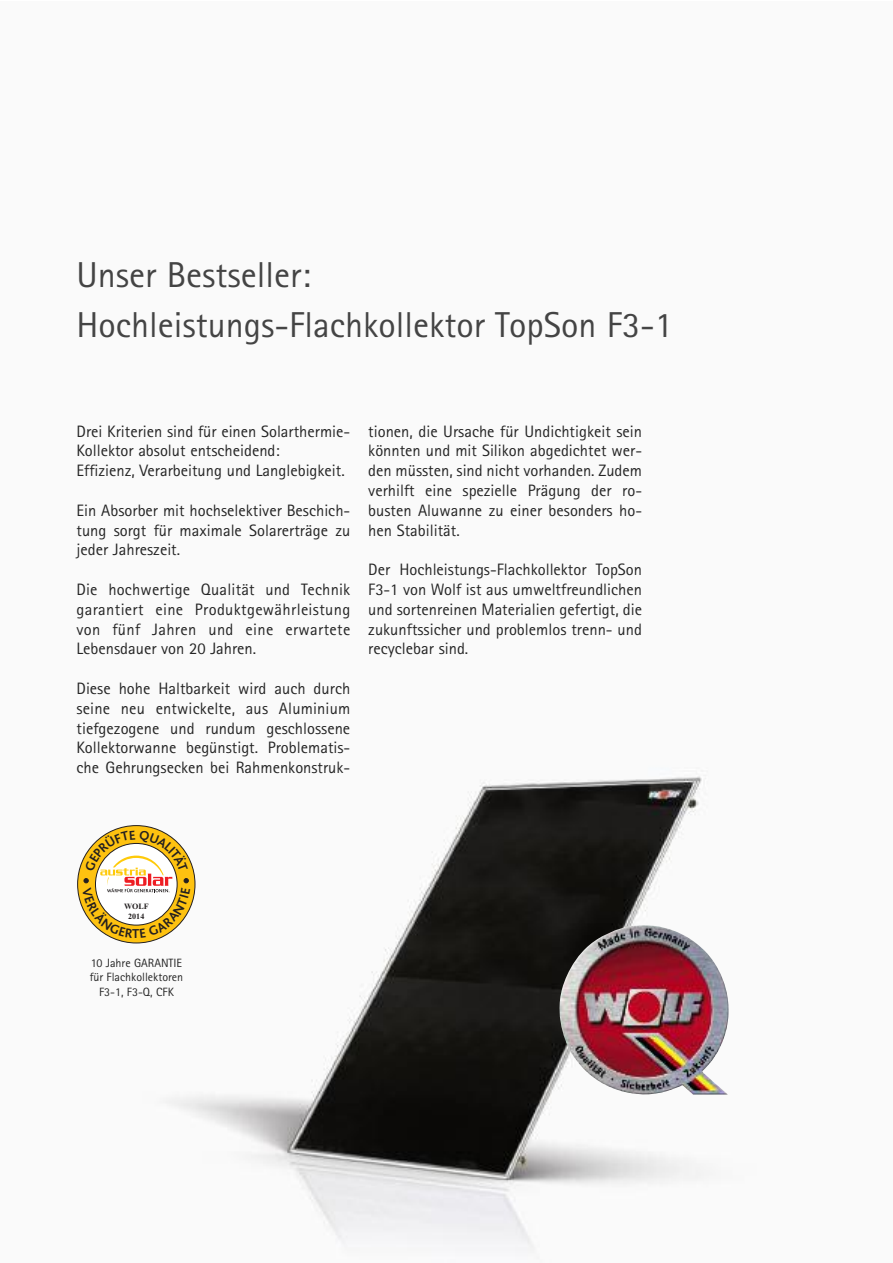
<style>
.page{position:relative;width:893px;height:1263px;background:#fff}
.page>*{position:absolute;margin:0;border:0;box-sizing:border-box;transform-origin:0 0}
.t1{font:36px/50.1px "Rotis Sans Serif";color:#444}
.t2{font:16.5px/19.8px "Rotis Sans Serif";color:#252525;text-align:justify}
.t3{font:700 13.5px "Bliss";color:#231f20}
.t4{font:12px/14.4px "Rotis Sans Serif";color:#252525;text-align:center}
.t5{font:700 8.1px/9.8px "Times New Roman";color:#231f20;text-align:center}
</style>
<div class="page">
<img style="left:77px;top:770px;width:636px;height:483px">
<img style="left:559px;top:925px;width:170px;height:170px">
<svg style="left:78px;top:825px;width:117px;height:118px"></svg>
<svg style="left:82px;top:830px;width:108px;height:108px"></svg>
<h1 class="t1" style="left:77px;top:249px;width:598px">Unser Bestseller:<br>Hochleistungs-Flachkollektor TopSon F3-1</h1>
<p class="t2" style="left:77px;top:421px;width:275px;text-align:left">Drei Kriterien sind für einen Solarthermie-<br>Kollektor absolut entscheidend:<br>Effizienz, Verarbeitung und Langlebigkeit.</p>
<p class="t2" style="left:77px;top:500px;width:275px">Ein Absorber mit hochselektiver Beschich&shy;tung sorgt für maximale Solarerträge zu jeder Jahreszeit.</p>
<p class="t2" style="left:77px;top:579px;width:275px">Die hochwertige Qualität und Technik garantiert eine Produktgewährleistung von fünf Jahren und eine erwartete Lebensdauer von 20 Jahren.</p>
<p class="t2" style="left:77px;top:678px;width:275px">Diese hohe Haltbarkeit wird auch durch seine neu entwickelte, aus Aluminium tiefgezogene und rundum geschlossene Kollektorwanne begünstigt. Problematis&shy;che Gehrungsecken bei Rahmenkonstruk-</p>
<p class="t2" style="left:368px;top:421px;width:275px">tionen, die Ursache für Undichtigkeit sein könnten und mit Silikon abgedichtet wer&shy;den müssten, sind nicht vorhanden. Zudem verhilft eine spezielle Prägung der ro&shy;busten Aluwanne zu einer besonders ho&shy;hen Stabilität.</p>
<p class="t2" style="left:368px;top:560px;width:275px">Der Hochleistungs-Flachkollektor TopSon F3-1 von Wolf ist aus umweltfreundlichen und sortenreinen Materialien gefertigt, die zukunftssicher und problemlos trenn- und recyclebar sind.</p>
<p class="t5" style="left:124px;top:901px;width:26px">WOLF<br>2014</p>
<p class="t4" style="left:90px;top:956px;width:95px">10 Jahre GARANTIE für Flachkollektoren<br>F3-1, F3-Q, CFK</p>
<p class="t3" style="left:132px;top:926px;width:9px">T</p>
</div>
